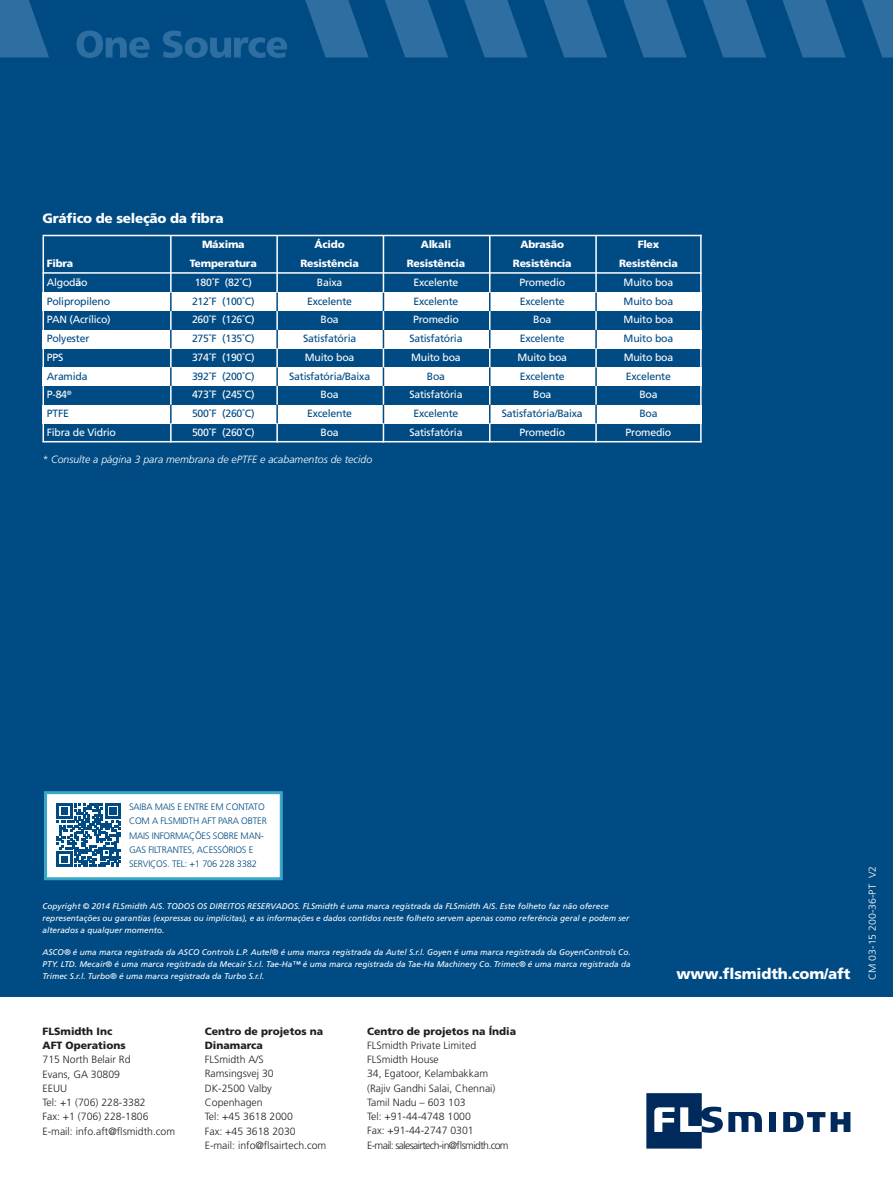
<style>
.page{position:relative;width:893px;height:1191px;background:#fff}
.page>*{position:absolute;margin:0;border:0;box-sizing:border-box;transform-origin:0 0}
.t1{font:900 15px "Frutiger LT Pro";letter-spacing:-.01em;color:#fff}
.t2{font:900 13.5px "Frutiger LT Pro";letter-spacing:-.02em;color:#fff}
.Address{font:300 10.5px "Frutiger LT Pro";color:#231f20}
.t3{font:10.5px "Frutiger LT Pro";letter-spacing:-.02em;color:#fff}
.t4{font:10.5px "Frutiger LT Pro";letter-spacing:-.02em;color:#004b84}
.t5{font:900 10.5px "Frutiger LT Pro";letter-spacing:-.02em;color:#fff}
.Address-2{font:900 10.5px/14.2px "Frutiger LT Pro";color:#231f20}
.t6{font:italic 300 10.5px "Frutiger LT Pro";color:#fff}
.Address-3{font:300 10.5px "Frutiger LT Pro";letter-spacing:-.06em;color:#231f20}
.t7{font:300 10.05px "Frutiger LT Pro";color:#fff;scale:1.05 1}
.t8{font:300 9.3px/14.2px "Frutiger LT Pro";letter-spacing:-.02em;color:#004b84}
.Disclaimer{font:italic 8.25px/12px "Frutiger LT Pro";color:#fff}
.s1{font-weight:700}
</style>
<div class="page">
<div style="left:0;top:0;width:893px;height:996px;background:#004b84"></div>
<svg style="left:77px;top:31px;width:73px;height:27px"></svg>
<svg style="left:163px;top:31px;width:124px;height:27px"></svg>
<svg style="left:544px;top:0;width:63px;height:57px"></svg>
<svg style="left:385px;top:0;width:63px;height:57px"></svg>
<svg style="left:703px;top:0;width:63px;height:57px"></svg>
<svg style="left:305px;top:0;width:64px;height:57px"></svg>
<svg style="left:0;top:0;width:49px;height:57px"></svg>
<svg style="left:623px;top:0;width:64px;height:57px"></svg>
<svg style="left:464px;top:0;width:64px;height:57px"></svg>
<svg style="left:782px;top:0;width:64px;height:57px"></svg>
<svg style="left:862px;top:0;width:31px;height:57px"></svg>
<div style="left:769px;top:1112px;width:7px;height:20px;background:#002a5c"></div>
<svg style="left:783px;top:1112px;width:42px;height:20px"></svg>
<svg style="left:831px;top:1112px;width:19px;height:20px"></svg>
<svg style="left:646px;top:1093px;width:116px;height:55px"></svg>
<div style="left:43px;top:292px;width:659px;height:19px;background:#fff"></div>
<div style="left:43px;top:367px;width:659px;height:19px;background:#fff"></div>
<div style="left:43px;top:330px;width:659px;height:18px;background:#fff"></div>
<div style="left:43px;top:405px;width:659px;height:18px;background:#fff"></div>
<hr style="left:595px;top:236px;width:2px;height:56px;background:#fff">
<hr style="left:170px;top:236px;width:2px;height:56px;background:#fff">
<hr style="left:489px;top:236px;width:1px;height:56px;background:#fff">
<hr style="left:383px;top:236px;width:1px;height:56px;background:#fff">
<hr style="left:276px;top:236px;width:2px;height:56px;background:#fff">
<hr style="left:700px;top:235px;width:2px;height:207px;background:#fff">
<hr style="left:43px;top:236px;width:1px;height:206px;background:#fff">
<hr style="left:43px;top:235px;width:659px;height:1px;background:#fff">
<hr style="left:43px;top:272px;width:659px;height:2px;background:#fff">
<hr style="left:43px;top:441px;width:659px;height:1px;background:#fff">
<svg style="left:595px;top:292px;width:2px;height:149px"></svg>
<svg style="left:170px;top:292px;width:2px;height:149px"></svg>
<svg style="left:489px;top:292px;width:1px;height:149px"></svg>
<svg style="left:383px;top:292px;width:1px;height:149px"></svg>
<svg style="left:276px;top:292px;width:2px;height:149px"></svg>
<div style="left:44px;top:791px;width:239px;height:89px;background:#fff;border:3px solid #39a8c7"></div>
<svg style="left:57px;top:803px;width:64px;height:64px"></svg>
<p class="t2" style="left:43px;top:210px;width:183px">Gráfico de seleção da fibra</p>
<p class="t5" style="left:202px;top:238px;width:44px">Máxima</p>
<p class="t5" style="left:315px;top:238px;width:32px">Ácido</p>
<p class="t5" style="left:421px;top:238px;width:32px">Alkali</p>
<p class="t5" style="left:520px;top:238px;width:45px">Abrasão</p>
<p class="t5" style="left:638px;top:238px;width:23px">Flex</p>
<p class="t5" style="left:47px;top:257px;width:28px">Fibra</p>
<p class="t5" style="left:190px;top:257px;width:68px">Temperatura</p>
<p class="t5" style="left:300px;top:257px;width:60px">Resistência</p>
<p class="t5" style="left:407px;top:257px;width:60px">Resistência</p>
<p class="t5" style="left:513px;top:257px;width:60px">Resistência</p>
<p class="t5" style="left:619px;top:257px;width:60px">Resistência</p>
<p class="t3" style="left:47px;top:276px;width:42px">Algod<span class="s1">ã</span>o</p>
<p class="t3" style="left:195px;top:276px;width:59px">180˚F (82˚C)</p>
<p class="t3" style="left:317px;top:276px;width:27px">Baixa</p>
<p class="t3" style="left:413px;top:276px;width:47px">Excelente</p>
<p class="t3" style="left:519px;top:276px;width:47px">Promedio</p>
<p class="t3" style="left:624px;top:276px;width:51px">Muito boa</p>
<p class="t4" style="left:47px;top:295px;width:65px">Polipropileno</p>
<p class="t4" style="left:192px;top:295px;width:64px">212˚F (100˚C)</p>
<p class="t4" style="left:307px;top:295px;width:47px">Excelente</p>
<p class="t4" style="left:413px;top:295px;width:47px">Excelente</p>
<p class="t4" style="left:520px;top:295px;width:47px">Excelente</p>
<p class="t4" style="left:624px;top:295px;width:51px">Muito boa</p>
<p class="t3" style="left:47px;top:313px;width:65px">PAN (Acrílico)</p>
<p class="t3" style="left:192px;top:313px;width:64px">260˚F (126˚C)</p>
<p class="t3" style="left:321px;top:313px;width:20px">Boa</p>
<p class="t3" style="left:413px;top:313px;width:47px">Promedio</p>
<p class="t3" style="left:533px;top:313px;width:20px">Boa</p>
<p class="t3" style="left:624px;top:313px;width:51px">Muito boa</p>
<p class="t4" style="left:47px;top:332px;width:44px">Polyester</p>
<p class="t4" style="left:192px;top:332px;width:64px">275˚F (135˚C)</p>
<p class="t4" style="left:303px;top:332px;width:55px">Satisfatória</p>
<p class="t4" style="left:409px;top:332px;width:55px">Satisfatória</p>
<p class="t4" style="left:520px;top:332px;width:47px">Excelente</p>
<p class="t4" style="left:624px;top:332px;width:51px">Muito boa</p>
<p class="t3" style="left:47px;top:351px;width:18px">PPS</p>
<p class="t3" style="left:192px;top:351px;width:64px">374˚F (190˚C)</p>
<p class="t3" style="left:305px;top:351px;width:51px">Muito boa</p>
<p class="t3" style="left:411px;top:351px;width:51px">Muito boa</p>
<p class="t3" style="left:517px;top:351px;width:51px">Muito boa</p>
<p class="t3" style="left:624px;top:351px;width:51px">Muito boa</p>
<p class="t4" style="left:47px;top:370px;width:42px">Aramida</p>
<p class="t4" style="left:192px;top:370px;width:64px">392˚F (200˚C)</p>
<p class="t4" style="left:289px;top:370px;width:83px">Satisfatória/Baixa</p>
<p class="t4" style="left:427px;top:370px;width:20px">Boa</p>
<p class="t4" style="left:520px;top:370px;width:47px">Excelente</p>
<p class="t4" style="left:626px;top:370px;width:47px">Excelente</p>
<p class="t3" style="left:47px;top:388px;width:27px">P-84<sup>®</sup></p>
<p class="t3" style="left:192px;top:388px;width:64px">473˚F (245˚C)</p>
<p class="t3" style="left:321px;top:388px;width:20px">Boa</p>
<p class="t3" style="left:409px;top:388px;width:55px">Satisfatória</p>
<p class="t3" style="left:533px;top:388px;width:20px">Boa</p>
<p class="t3" style="left:639px;top:388px;width:20px">Boa</p>
<p class="t4" style="left:47px;top:407px;width:24px">PTFE</p>
<p class="t4" style="left:192px;top:407px;width:64px">500˚F (260˚C)</p>
<p class="t4" style="left:307px;top:407px;width:47px">Excelente</p>
<p class="t4" style="left:413px;top:407px;width:47px">Excelente</p>
<p class="t4" style="left:502px;top:407px;width:83px">Satisfatória/Baixa</p>
<p class="t4" style="left:639px;top:407px;width:20px">Boa</p>
<p class="t3" style="left:47px;top:426px;width:71px">Fibra de Vidrio</p>
<p class="t3" style="left:192px;top:426px;width:64px">500˚F (260˚C)</p>
<p class="t3" style="left:321px;top:426px;width:20px">Boa</p>
<p class="t3" style="left:409px;top:426px;width:55px">Satisfatória</p>
<p class="t3" style="left:519px;top:426px;width:47px">Promedio</p>
<p class="t3" style="left:626px;top:426px;width:47px">Promedio</p>
<p class="t6" style="left:43px;top:453px;width:331px">* Consulte a página 3 para membrana de ePTFE e acabamentos de tecido</p>
<p class="t8" style="left:129px;top:799px;width:139px">SAIBA MAIS E ENTRE EM CONTATO<br>COM A FLSMIDTH AFT PARA OBTER<br>MAIS INFORMAÇÕES SOBRE MAN-<br>GAS FILTRANTES, ACESSÓRIOS E<br>SERVIÇOS. TEL: +1 706 228 3382</p>
<p class="Disclaimer" style="left:43px;top:900px;width:588px">Copyright © 2014 FLSmidth A/S. TODOS OS DIREITOS RESERVADOS. FLSmidth é uma marca registrada da FLSmidth A/S. Este folheto faz não oferece representações ou garantias (expressas ou implícitas), e as informações e dados contidos neste folheto servem apenas como referência geral e podem ser alterados a qualquer momento.</p>
<p class="Disclaimer" style="left:43px;top:946px;width:590px;text-align:justify">ASCO® é uma marca registrada da ASCO Controls L.P. Autel® é uma marca registrada da Autel S.r.l. Goyen é uma marca registrada da GoyenControls Co.<br>PTY. LTD. Mecair® é uma marca registrada da Mecair S.r.l. Tae-Ha™ é uma marca registrada da Tae-Ha Machinery Co. Trimec® é uma marca registrada da Trimec S.r.l. Turbo® é uma marca registrada da Turbo S.r.l.</p>
<p class="Address-2" style="left:43px;top:1024px;width:71px">FLSmidth Inc</p>
<p class="Address-2" style="left:43px;top:1038px;width:85px">AFT Operations</p>
<p class="Address" style="left:43px;top:1053px;width:90px">715 North Belair Rd</p>
<p class="Address" style="left:43px;top:1067px;width:79px">Evans, GA 30809</p>
<p class="Address" style="left:43px;top:1082px;width:26px">EEUU</p>
<p class="Address" style="left:43px;top:1096px;width:105px">Tel: +1 (706) 228-3382</p>
<p class="Address" style="left:43px;top:1110px;width:108px">Fax: +1 (706) 228-1806</p>
<p class="Address" style="left:43px;top:1124px;width:134px">E-mail: info.aft@flsmidth.com</p>
<p class="Address-2" style="left:205px;top:1024px;width:120px">Centro de projetos na<br>Dinamarca</p>
<p class="Address" style="left:205px;top:1053px;width:60px">FLSmidth A/S</p>
<p class="Address" style="left:205px;top:1067px;width:70px">Ramsingsvej 30</p>
<p class="Address" style="left:205px;top:1082px;width:69px">DK-2500 Valby</p>
<p class="Address" style="left:205px;top:1096px;width:59px">Copenhagen</p>
<p class="Address" style="left:205px;top:1110px;width:90px">Tel: +45 3618 2000</p>
<p class="Address" style="left:205px;top:1124px;width:92px">Fax: +45 3618 2030</p>
<p class="Address" style="left:205px;top:1139px;width:123px">E-mail: info@flsairtech.com</p>
<p class="Address-2" style="left:367px;top:1024px;width:151px">Centro de projetos na Índia</p>
<p class="Address" style="left:367px;top:1039px;width:111px">FLSmidth Private Limited</p>
<p class="Address" style="left:367px;top:1053px;width:73px">FLSmidth House</p>
<p class="Address" style="left:367px;top:1067px;width:122px">34, Egatoor, Kelambakkam</p>
<p class="Address" style="left:367px;top:1082px;width:130px">(Rajiv Gandhi Salai, Chennai)</p>
<p class="Address" style="left:367px;top:1096px;width:100px">Tamil Nadu – 603 103</p>
<p class="Address" style="left:367px;top:1110px;width:105px">Tel: +91-44-4748 1000</p>
<p class="Address" style="left:367px;top:1124px;width:108px">Fax: +91-44-2747 0301</p>
<p class="Address-3" style="left:367px;top:1139px;width:143px">E-mail: salesairtech-in@flsmidth.com</p>
<p class="t1" style="left:676px;top:964px;width:175px">www.flsmidth.com/aft</p>
<p class="t7" style="left:866px;top:979px;width:110px;rotate:-90deg">CM 03-15 200-36-PT V2</p>
</div>
